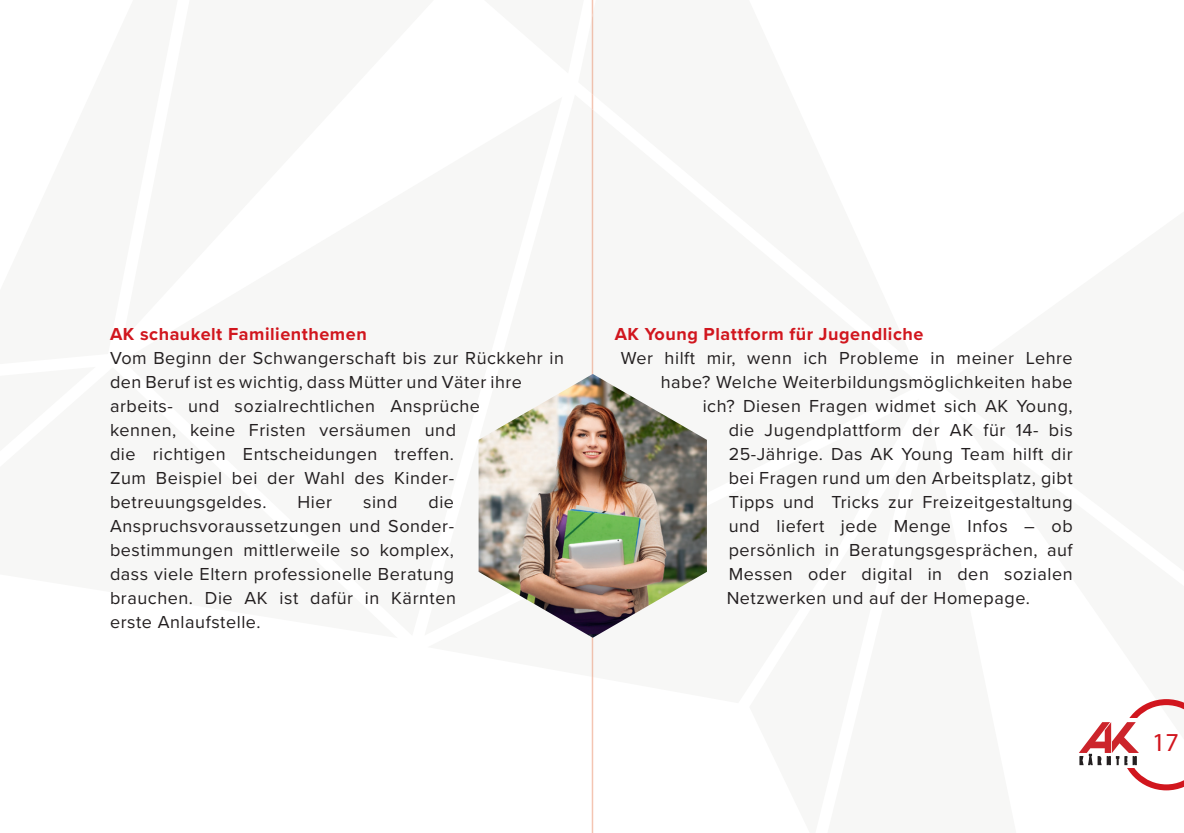
<style>
.page{position:relative;width:1184px;height:833px;background:#fff}
.page>*{position:absolute;margin:0;border:0;box-sizing:border-box;transform-origin:0 0}
.t1{font:26px "Myriad Pro";color:#d1161e}
.t2{font:18px/24px "Proxima Nova";letter-spacing:.03em;color:#231f20}
.t3{font:700 18px "Proxima Nova";letter-spacing:.03em;color:#d1161e}
</style>
<div class="page">
<svg style="left:1079px;top:699px;width:105px;height:91px"></svg>
<svg style="left:478px;top:0;width:115px;height:832px"></svg>
<img style="left:479px;top:374px;width:228px;height:263px">
<p class="t3" style="left:110px;top:320px;width:258px">AK schaukelt Familienthemen</p>
<p class="t2" style="left:110px;top:346px;width:456px">Vom Beginn der Schwangerschaft bis zur Rückkehr in den Beruf ist es wichtig, dass Mütter und Väter ihre arbeits- und sozialrechtlichen Ansprüche<br>kennen, keine Fristen versäumen und<br>die richtigen Entscheidungen treffen.<br>Zum Beispiel bei der Wahl des Kinder&shy;betreuungsgeldes.</p>
<p class="t2" style="left:110px;top:490px;width:347px;text-align:justify;text-indent:318px">die Anspruchsvoraussetzungen und Sonder&shy;bestimmungen mittlerweile so komplex, dass viele Eltern professionelle Beratung brauchen. Die AK ist dafür in Kärnten erste Anlaufstelle.</p>
<p class="t2" style="left:298px;top:490px;width:36px">Hier</p>
<p class="t2" style="left:363px;top:490px;width:36px">sind</p>
<p class="t3" style="left:615px;top:320px;width:310px">AK Young Plattform für Jugendliche</p>
<p class="t2" style="left:621px;top:346px;width:454px">Wer hilft mir, wenn ich Probleme in meiner Lehre</p>
<p class="t2" style="left:661px;top:370px;width:414px">habe? Welche Weiterbildungsmöglichkeiten habe</p>
<p class="t2" style="left:703px;top:394px;width:371px">ich? Diesen Fragen widmet sich AK Young,</p>
<p class="t2" style="left:729px;top:418px;width:346px">die Jugendplattform der AK für 14- bis</p>
<p class="t2" style="left:729px;top:442px;width:345px">25-Jährige. Das AK Young Team hilft dir</p>
<p class="t2" style="left:729px;top:466px;width:345px">bei Fragen rund um den Arbeitsplatz, gibt</p>
<p class="t2" style="left:729px;top:490px;width:345px">Tipps und Tricks zur Freizeitgestaltung</p>
<p class="t2" style="left:729px;top:514px;width:345px">und liefert jede Menge Infos – ob</p>
<p class="t2" style="left:729px;top:538px;width:345px">persönlich in Beratungsgesprächen, auf</p>
<p class="t2" style="left:729px;top:562px;width:345px">Messen oder digital in den sozialen</p>
<p class="t2" style="left:727px;top:586px;width:305px">Netzwerken und auf der Homepage.</p>
<h1 class="t1" style="left:1152px;top:726px;width:28px">17</h1>
</div>
